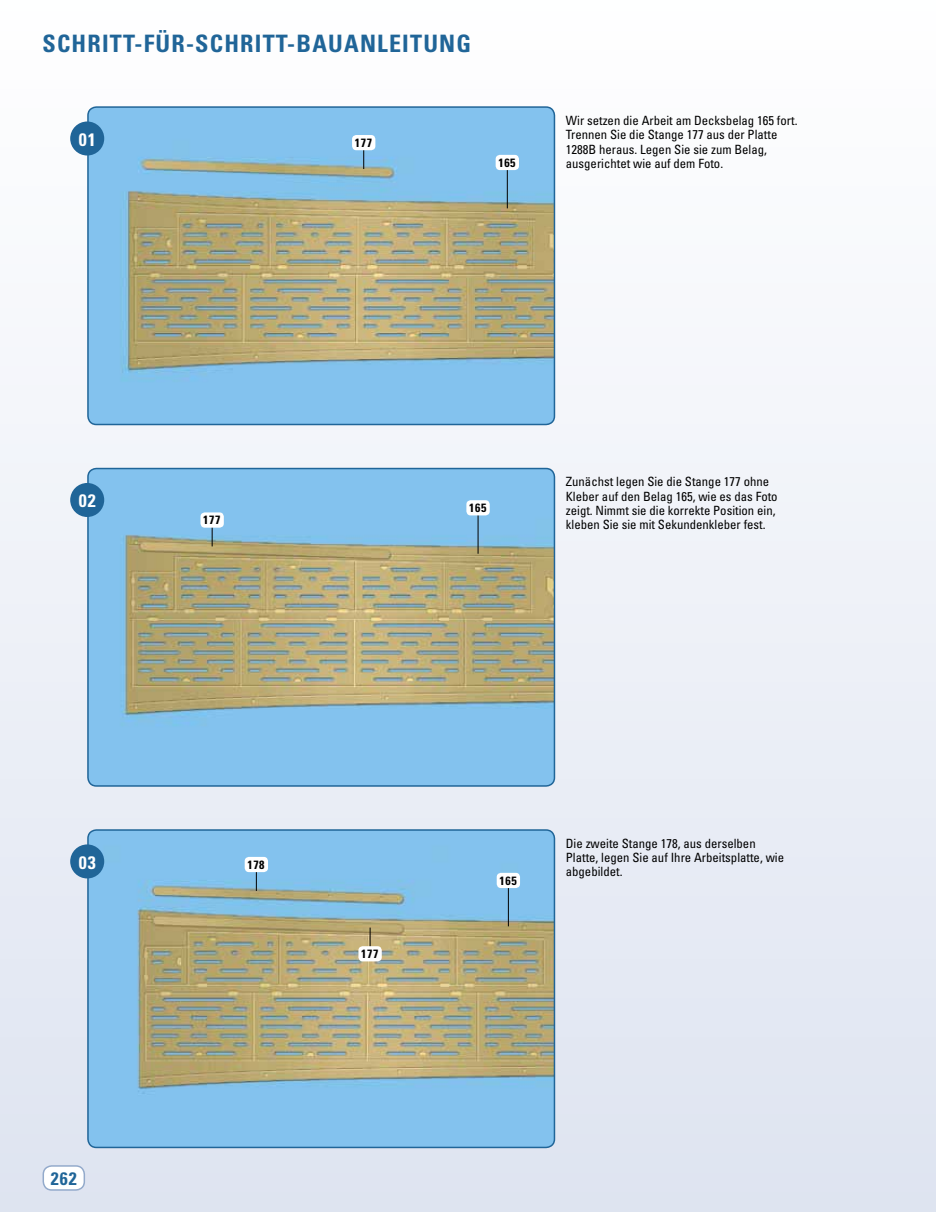
<style>
.page{position:relative;width:936px;height:1212px;background:#fff}
.page>*{position:absolute;margin:0;border:0;box-sizing:border-box;transform-origin:0 0}
.t1{font:700 condensed 24px "Univers";letter-spacing:.05em;color:#206598}
.t2{font:700 condensed 18px "Univers";color:#fff}
.t3{font:700 condensed 18px "Univers";color:#206598}
.t4{font:condensed 12.75px/14.2px "Univers";color:#000}
.t5{font:700 condensed 12px "Univers";letter-spacing:.05em;color:#000}
</style>
<div class="page">
<div style="left:0;top:0;width:935px;height:1212px;background:linear-gradient(to bottom,#fff,#dee4f0)"></div>
<div style="left:43px;top:1166px;width:41px;height:24px;background:#fff;border-radius:9px"></div>
<div style="left:43px;top:1165px;width:42px;height:26px;border:2px solid #93aacb;border-radius:9px"></div>
<img style="left:88px;top:830px;width:466px;height:317px">
<div style="left:87px;top:829px;width:468px;height:319px;border:2px solid #206598;border-radius:9px"></div>
<div style="left:70px;top:844px;width:34px;height:34px;background:#206598;border-radius:50%"></div>
<img style="left:88px;top:107px;width:466px;height:317px">
<div style="left:87px;top:106px;width:468px;height:319px;border:2px solid #206598;border-radius:9px"></div>
<div style="left:70px;top:121px;width:34px;height:35px;background:#206598;border-radius:50%"></div>
<img style="left:88px;top:468px;width:466px;height:318px">
<div style="left:87px;top:468px;width:468px;height:319px;border:2px solid #206598;border-radius:9px"></div>
<div style="left:70px;top:483px;width:34px;height:34px;background:#206598;border-radius:50%"></div>
<hr style="left:363px;top:137px;width:1px;height:32px;background:#000">
<div style="left:352px;top:135px;width:23px;height:15px;background:#fff;border-radius:4px"></div>
<hr style="left:212px;top:515px;width:1px;height:31px;background:#000">
<div style="left:200px;top:512px;width:24px;height:16px;background:#fff;border-radius:4px"></div>
<hr style="left:507px;top:167px;width:1px;height:41px;background:#000">
<div style="left:495px;top:155px;width:24px;height:15px;background:#fff;border-radius:4px"></div>
<hr style="left:477px;top:512px;width:1px;height:42px;background:#000">
<div style="left:466px;top:500px;width:23px;height:15px;background:#fff;border-radius:4px"></div>
<hr style="left:256px;top:859px;width:1px;height:32px;background:#000">
<div style="left:245px;top:857px;width:23px;height:15px;background:#fff;border-radius:4px"></div>
<hr style="left:508px;top:885px;width:1px;height:41px;background:#000">
<div style="left:496px;top:873px;width:24px;height:15px;background:#fff;border-radius:4px"></div>
<svg style="left:370px;top:927px;width:1px;height:19px"></svg>
<div style="left:358px;top:946px;width:24px;height:15px;background:#fff;border-radius:4px"></div>
<h1 class="t1" style="left:43px;top:29px;width:430px">SCH RITT-FÜR-SCH RITT-BAUANLEITUNG</h1>
<h2 class="t2" style="left:79px;top:128px;width:18px">01</h2>
<p class="t5" style="left:355px;top:135px;width:19px">177</p>
<p class="t5" style="left:498px;top:155px;width:19px">165</p>
<p class="t4" style="left:566px;top:113px;width:233px">Wir setzen die Arbeit am Decksbelag 165 fort.<br>Trennen Sie die Stange 177 aus der Platte 1288B heraus. Legen Sie sie zum Belag, ausgerichtet wie auf dem Foto.</p>
<h2 class="t2" style="left:79px;top:490px;width:18px">02</h2>
<p class="t5" style="left:203px;top:513px;width:19px">177</p>
<p class="t5" style="left:469px;top:500px;width:19px">165</p>
<p class="t4" style="left:566px;top:475px;width:213px">Zunächst legen Sie die Stange 177 ohne Kleber auf den Belag 165, wie es das Foto zeigt. Nimmt sie die korrekte Position ein, kleben Sie sie mit Sekundenkleber fest.</p>
<h2 class="t2" style="left:79px;top:851px;width:18px">03</h2>
<h2 class="t3" style="left:51px;top:1167px;width:27px">262</h2>
<p class="t5" style="left:247px;top:857px;width:19px">178</p>
<p class="t5" style="left:361px;top:946px;width:19px">177</p>
<p class="t5" style="left:499px;top:873px;width:19px">165</p>
<p class="t4" style="left:566px;top:836px;width:220px">Die zweite Stange 178, aus derselben<br>Platte, legen Sie auf Ihre Arbeitsplatte, wie abgebildet.</p>
</div>
